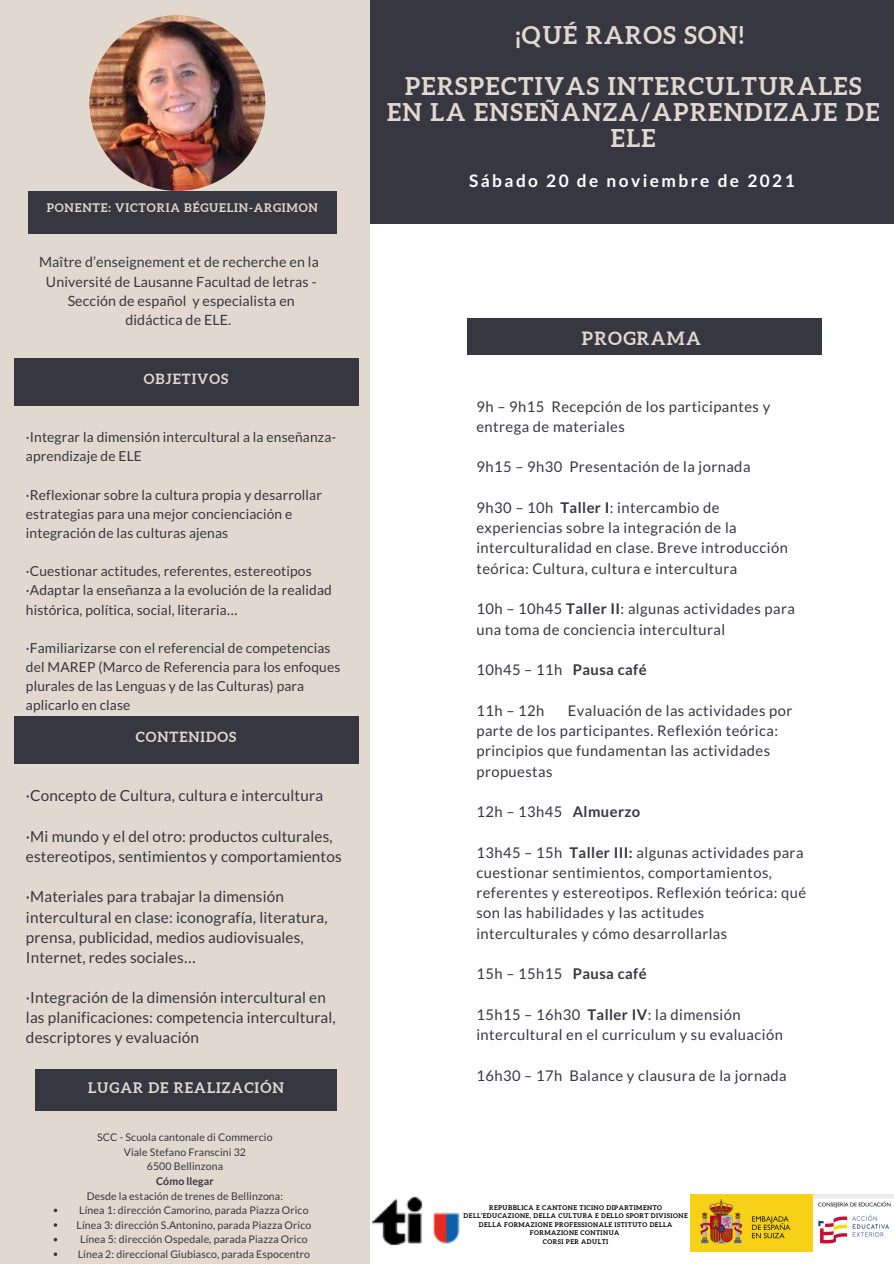
<style>
.page{position:relative;width:894px;height:1264px;background:#fff}
.page>*{position:absolute;margin:0;border:0;box-sizing:border-box;transform-origin:0 0}
.t1{font:700 24.45px/26px "Aleo";letter-spacing:.06em;color:#e1d8cf;text-align:center}
.t2{font:700 18.3px "Aleo";letter-spacing:.07em;color:#e1d8cf}
.t3{font:700 17.25px "Lato";letter-spacing:.14em;color:#fff}
.t4{font:15.3px/20.2px "Lato";letter-spacing:.01em;color:#373741}
.t5{font:14.7px/20.2px "Lato";letter-spacing:.03em;color:#373741}
.t6{font:700 14.55px "Aleo";letter-spacing:.07em;color:#e1d8cf}
.t7{font:14.1px/19.2px "Lato";letter-spacing:.01em;color:#373741;text-align:center}
.t8{font:700 14.1px "Aleo";letter-spacing:.07em;color:#e1d8cf}
.t9{font:13.8px/19.2px "Lato";letter-spacing:.01em;color:#373741}
.t10{font:700 11.85px "Aleo";letter-spacing:.07em;color:#e1d8cf}
.t11{font:10.5px "Lato";letter-spacing:.01em;color:#373741}
.t12{font:700 10.5px "Lato";letter-spacing:.01em;color:#373741}
.t13{font:700 6.45px/8.6px "Aleo";letter-spacing:.07em;color:#000;text-align:center}
.s1{font-family:"Noto Sans Gurmukhi"}
.s2{font-weight:700}
</style>
<div class="page">
<div style="left:346px;top:0;width:547px;height:223px;background:#373741"></div>
<div style="left:0;top:0;width:370px;height:1263px;background:#e1d8cf"></div>
<div style="left:467px;top:318px;width:354px;height:36px;background:#373741"></div>
<div style="left:28px;top:191px;width:309px;height:42px;background:#373741"></div>
<div style="left:35px;top:1068px;width:302px;height:42px;background:#373741"></div>
<svg style="left:54px;top:1208px;width:3px;height:4px"></svg>
<div style="left:14px;top:358px;width:344px;height:48px;background:#373741"></div>
<img style="left:89px;top:15px;width:176px;height:176px;border-radius:50%">
<img style="left:371px;top:1196px;width:89px;height:50px">
<img style="left:690px;top:1194px;width:203px;height:57px">
<div style="left:14px;top:716px;width:344px;height:47px;background:#373741"></div>
<p class="t10" style="left:47px;top:201px;width:273px">PONENTE: VICTORIA BÉGUELIN-ARGIMON</p>
<p class="t7" style="left:39px;top:252px;width:281px">Maître d’enseignement et de recherche en la Université de Lausanne Facultad de letras - Sección de español y especialista en didáctica de ELE.</p>
<p class="t8" style="left:144px;top:370px;width:86px">OBJETIVOS</p>
<p class="t9" style="left:26px;top:427px;width:312px">·Integrar la dimensión intercultural a la enseñanza&shy;aprendizaje de ELE</p>
<p class="t9" style="left:26px;top:484px;width:297px">·Reflexionar sobre la cultura propia y desarrollar estrategias para una mejor concienciación e integración de las culturas ajenas</p>
<p class="t9" style="left:26px;top:561px;width:287px">·Cuestionar actitudes, referentes, estereotipos</p>
<p class="t9" style="left:26px;top:580px;width:307px">·Adaptar la enseñanza a la evolución de la realidad histórica, política, social, literaria<span class="s1">…</span></p>
<p class="t9" style="left:26px;top:638px;width:316px">·Familiarizarse con el referencial de competencias del MAREP (Marco de Referencia para los enfoques plurales de las Lenguas y de las Culturas) para aplicarlo en clase</p>
<p class="t8" style="left:136px;top:728px;width:102px">CONTENIDOS</p>
<p class="t4" style="left:26px;top:785px;width:298px">·Concepto de Cultura, cultura e intercultura</p>
<p class="t4" style="left:26px;top:825px;width:317px">·Mi mundo y el del otro: productos culturales, estereotipos, sentimientos y comportamientos</p>
<p class="t4" style="left:26px;top:886px;width:303px">·Materiales para trabajar la dimensión intercultural en clase: iconografía, literatura, prensa, publicidad, medios audiovisuales, Internet, redes sociales<span class="s1">…</span></p>
<p class="t4" style="left:26px;top:986px;width:311px">·Integración de la dimensión intercultural en las planificaciones: competencia intercultural, descriptores y evaluación</p>
<p class="t6" style="left:88px;top:1079px;width:197px">LUGAR DE REALIZACIÓN</p>
<p class="t11" style="left:97px;top:1130px;width:177px">SCC - Scuola cantonale di Commercio</p>
<p class="t11" style="left:124px;top:1145px;width:124px">Viale Stefano Franscini 32</p>
<p class="t11" style="left:147px;top:1159px;width:78px">6500 Bellinzona</p>
<p class="t12" style="left:156px;top:1174px;width:59px">Cómo llegar</p>
<p class="t11" style="left:87px;top:1189px;width:198px">Desde la estación de trenes de Bellinzona:</p>
<p class="t11" style="left:79px;top:1203px;width:231px">Línea 1: dirección Camorino, parada Piazza Orico</p>
<p class="t11" style="left:76px;top:1218px;width:236px">Línea 3: dirección S.Antonino, parada Piazza Orico</p>
<p class="t11" style="left:80px;top:1232px;width:229px">Línea 5: dirección Ospedale, parada Piazza Orico</p>
<p class="t11" style="left:78px;top:1247px;width:234px">Línea 2: direccional Giubiasco, parada Espocentro</p>
<p class="t1" style="left:515px;top:22px;width:229px">¡QUÉ RAROS SON!</p>
<p class="t1" style="left:387px;top:73px;width:494px">PERSPECTIVAS INTERCULTURALES<br>EN LA ENSEÑANZA/APRENDIZAJE DE<br>ELE</p>
<p class="t3" style="left:469px;top:169px;width:327px">Sábado 20 de noviembre de 2021</p>
<p class="t2" style="left:581px;top:328px;width:120px">PROGRAMA</p>
<p class="t5" style="left:476px;top:396px;width:295px">9h – 9h15 Recepción de los participantes y entrega de materiales</p>
<p class="t5" style="left:476px;top:456px;width:275px">9h15 – 9h30 Presentación de la jornada</p>
<p class="t5" style="left:476px;top:497px;width:313px">9h30 – 10h <span class="s2">Taller I</span>: intercambio de experiencias sobre la integración de la interculturalidad en clase. Breve introducción teórica: Cultura, cultura e intercultura</p>
<p class="t5" style="left:476px;top:598px;width:320px">10h – 10h45 <span class="s2">Taller II</span>: algunas actividades para una toma de conciencia intercultural</p>
<p class="t5" style="left:476px;top:659px;width:172px">10h45 – 11h <span class="s2">Pausa café</span></p>
<p class="t5" style="left:476px;top:700px;width:69px">11h – 12h</p>
<p class="t5" style="left:476px;top:700px;width:317px;text-indent:91px">Evaluación de las actividades por parte de los participantes. Reflexión teórica: principios que fundamentan las actividades propuestas</p>
<p class="t5" style="left:476px;top:801px;width:165px">12h – 13h45 <span class="s2">Almuerzo</span></p>
<p class="t5" style="left:476px;top:841px;width:331px">13h45 – 15h <span class="s2">Taller III:</span> algunas actividades para cuestionar sentimientos, comportamientos, referentes y estereotipos. Reflexión teórica: qué son las habilidades y las actitudes interculturales y cómo desarrollarlas</p>
<p class="t5" style="left:476px;top:963px;width:172px">15h – 15h15 <span class="s2">Pausa café</span></p>
<p class="t5" style="left:476px;top:1004px;width:308px">15h15 – 16h30 <span class="s2">Taller IV</span>: la dimensión intercultural en el curriculum y su evaluación</p>
<p class="t5" style="left:476px;top:1064px;width:312px">16h30 – 17h Balance y clausura de la jornada</p>
<p class="t13" style="left:463px;top:1202px;width:225px">REPUBBLICA E CANTONE TICINO DIPARTIMENTO DELL’EDUCAZIONE, DELLA CULTURA E DELLO SPORT DIVISIONE DELLA FORMAZIONE PROFESSIONALE ISTITUTO DELLA FORMAZIONE CONTINUA</p>
<p class="t13" style="left:543px;top:1237px;width:67px">CORSI PER ADULTI</p>
</div>
